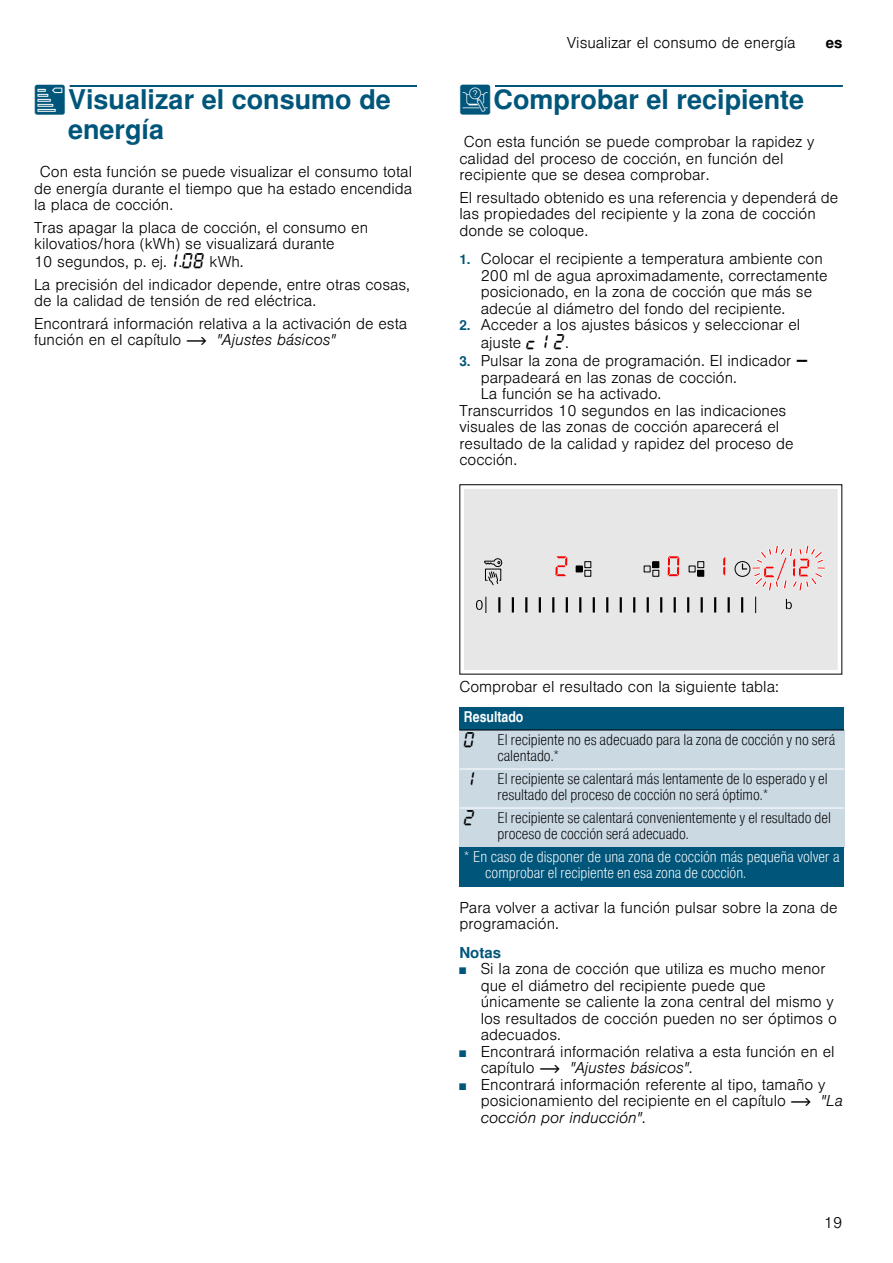
<style>
.page{position:relative;width:893px;height:1263px;background:#fff}
.page>*{position:absolute;margin:0;border:0;box-sizing:border-box;transform-origin:0 0}
.t1{font:700 27px/30px "Nimbus San L";color:#00567a}
.t2{font:16.5px "BSH Symb All";color:#000}
.t3{font:300 15px/16.5px "Nimbus San L";color:#000}
.t4{font:15px/16.5px "Nimbus San L Lig Con";color:#000}
.t5{font:15px/16.5px "Nimbus San L Lig Con";color:#fff}
.t6{font:15px "Nimbus San L Bol Con";color:#fff}
.t7{font:700 15px "Nimbus San L";color:#00567a}
.t8{font:700 15px "Nimbus San L";color:#000}
.s1{font-family:"BSH Symb PG2";font-weight:400}
.s2{font-family:"BSH Symb All";font-weight:400;font-size:16.5px}
.s3{font-family:"BSH Symb PH1";font-weight:400}
.s4{font-style:italic}
.s5{font-weight:700;font-size:13.5px;color:#00567a}
.s6{font-family:"BSH Symb Gaggenau";font-weight:400;font-size:16.5px}
.s7{font-size:9px;color:#00567a}
</style>
<div class="page">
<div style="left:70px;top:85px;width:347px;height:2px;border:1px solid #00567a"></div>
<div style="left:495px;top:85px;width:347px;height:2px;border:1px solid #00567a"></div>
<div style="left:459px;top:707px;width:385px;height:23px;background:#00567a"></div>
<div style="left:459px;top:730px;width:34px;height:39px;background:#cbd9e3"></div>
<div style="left:493px;top:730px;width:351px;height:39px;background:#cbd9e3"></div>
<div style="left:459px;top:769px;width:34px;height:39px;background:#cbd9e3"></div>
<div style="left:493px;top:769px;width:351px;height:39px;background:#cbd9e3"></div>
<div style="left:459px;top:808px;width:34px;height:39px;background:#cbd9e3"></div>
<div style="left:493px;top:808px;width:351px;height:39px;background:#cbd9e3"></div>
<div style="left:459px;top:847px;width:385px;height:39px;background:#00567a"></div>
<hr style="left:459px;top:730px;width:385px;height:1px;background:#000">
<hr style="left:459px;top:768px;width:385px;height:1px;background:#fff">
<hr style="left:459px;top:807px;width:385px;height:1px;background:#fff">
<div style="left:464px;top:489px;width:374px;height:181px;background:#e7e7e7"></div>
<div style="left:459px;top:484px;width:383px;height:190px;border:1px solid #000"></div>
<svg style="left:688px;top:561px;width:16px;height:16px"></svg>
<div style="left:734px;top:561px;width:16px;height:16px;border:1px solid #000;border-radius:50%"></div>
<svg style="left:651px;top:561px;width:8px;height:16px"></svg>
<svg style="left:575px;top:561px;width:17px;height:16px"></svg>
<svg style="left:484px;top:557px;width:19px;height:28px"></svg>
<svg style="left:727px;top:597px;width:2px;height:15px"></svg>
<svg style="left:714px;top:597px;width:2px;height:15px"></svg>
<svg style="left:700px;top:597px;width:2px;height:15px"></svg>
<svg style="left:687px;top:597px;width:2px;height:15px"></svg>
<svg style="left:673px;top:597px;width:2px;height:15px"></svg>
<svg style="left:660px;top:597px;width:2px;height:15px"></svg>
<svg style="left:646px;top:597px;width:2px;height:15px"></svg>
<svg style="left:633px;top:597px;width:2px;height:15px"></svg>
<hr style="left:619px;top:597px;width:3px;height:15px;background:#000">
<svg style="left:606px;top:597px;width:2px;height:15px"></svg>
<hr style="left:592px;top:597px;width:3px;height:15px;background:#000">
<svg style="left:579px;top:597px;width:2px;height:15px"></svg>
<hr style="left:565px;top:597px;width:3px;height:15px;background:#000">
<svg style="left:552px;top:597px;width:2px;height:15px"></svg>
<hr style="left:538px;top:597px;width:3px;height:15px;background:#000">
<svg style="left:525px;top:597px;width:2px;height:15px"></svg>
<svg style="left:512px;top:597px;width:2px;height:15px"></svg>
<svg style="left:498px;top:597px;width:2px;height:15px"></svg>
<svg style="left:476px;top:597px;width:10px;height:16px"></svg>
<svg style="left:741px;top:543px;width:85px;height:70px;background:#e4d7d7"></svg>
<svg style="left:714px;top:556px;width:11px;height:20px"></svg>
<svg style="left:555px;top:556px;width:12px;height:20px"></svg>
<svg style="left:667px;top:556px;width:12px;height:20px"></svg>
<h1 class="t1" style="left:68px;top:84px;width:324px;text-indent:-34px"><span class="s1">[</span>Visualizar el consumo de energía</h1>
<p class="t3" style="left:34px;top:162px;width:380px;text-align:justify;text-indent:6px">Con esta función se puede visualizar el consumo total de energía durante el tiempo que ha estado encendida la placa de cocción.</p>
<p class="t3" style="left:34px;top:218px;width:335px;line-height:17px">Tras apagar la placa de cocción, el consumo en kilovatios/hora (kWh) se visualizará durante<br>10 segundos, p. ej.<span class="s2">‚</span>.<span class="s2">‹‰</span> kWh.</p>
<p class="t3" style="left:34px;top:275px;width:377px">La precisión del indicador depende, entre otras cosas, de la calidad de tensión de red eléctrica.</p>
<p class="t3" style="left:34px;top:314px;width:375px">Encontrará información relativa a la activación de esta función en el capítulo <span class="s3">~</span> <span class="s4">"Ajustes básicos"</span></p>
<p class="t3" style="left:566px;top:33px;width:230px">Visualizar el consumo de energía</p>
<p class="t8" style="left:825px;top:34px;width:18px">es</p>
<h1 class="t1" style="left:459px;top:84px;width:346px"><span class="s1">t</span>Comprobar el recipiente</h1>
<p class="t3" style="left:459px;top:132px;width:356px">Con esta función se puede comprobar la rapidez y calidad del proceso de cocción, en función del recipiente que se desea comprobar.</p>
<p class="t3" style="left:459px;top:188px;width:380px">El resultado obtenido es una referencia y dependerá de las propiedades del recipiente y la zona de cocción donde se coloque.</p>
<p class="t3" style="left:480px;top:249px;width:348px;text-indent:-21px"><span class="s5">1.</span> Colocar el recipiente a temperatura ambiente con 200 ml de agua aproximadamente, correctamente posicionado, en la zona de cocción que más se adecúe al diámetro del fondo del recipiente.</p>
<p class="t3" style="left:480px;top:315px;width:321px;line-height:17.5px;text-indent:-21px"><span class="s5">2.</span> Acceder a los ajustes básicos y seleccionar el ajuste <span class="s2">™‚ ƒ</span>.</p>
<p class="t3" style="left:459px;top:351px;width:350px"><span class="s5">3.</span> Pulsar la zona de programación. El indicador <span class="s6">A</span></p>
<p class="t3" style="left:480px;top:368px;width:258px">parpadeará en las zonas de cocción.</p>
<p class="t3" style="left:480px;top:384px;width:182px">La función se ha activado.</p>
<p class="t3" style="left:459px;top:401px;width:328px">Transcurridos 10 segundos en las indicaciones</p>
<p class="t3" style="left:459px;top:417px;width:321px">visuales de las zonas de cocción aparecerá el</p>
<p class="t3" style="left:459px;top:434px;width:336px">resultado de la calidad y rapidez del proceso de</p>
<p class="t3" style="left:459px;top:450px;width:59px">cocción.</p>
<p class="t3" style="left:459px;top:677px;width:321px">Comprobar el resultado con la siguiente tabla:</p>
<p class="t6" style="left:464px;top:707px;width:61px">Resultado</p>
<p class="t2" style="left:464px;top:730px;width:13px">‹</p>
<p class="t4" style="left:497px;top:730px;width:339px">El recipiente no es adecuado para la zona de cocción y no será calentado.*</p>
<p class="t2" style="left:464px;top:769px;width:13px">‚</p>
<p class="t4" style="left:497px;top:769px;width:332px">El recipiente se calentará más lentamente de lo esperado y el resultado del proceso de cocción no será óptimo.*</p>
<p class="t2" style="left:464px;top:808px;width:13px">ƒ</p>
<p class="t4" style="left:497px;top:808px;width:335px">El recipiente se calentará convenientemente y el resultado del proceso de cocción será adecuado.</p>
<p class="t5" style="left:485px;top:847px;width:356px;text-indent:-21px">* En caso de disponer de una zona de cocción más pequeña volver a comprobar el recipiente en esa zona de cocción.</p>
<p class="t3" style="left:459px;top:897px;width:379px">Para volver a activar la función pulsar sobre la zona de programación.</p>
<p class="t7" style="left:459px;top:943px;width:43px">Notas</p>
<p class="t3" style="left:480px;top:959px;width:357px;text-indent:-21px"><span class="s7">■</span> Si la zona de cocción que utiliza es mucho menor que el diámetro del recipiente puede que únicamente se caliente la zona central del mismo y los resultados de cocción pueden no ser óptimos o adecuados.</p>
<p class="t3" style="left:480px;top:1041px;width:355px;text-indent:-21px"><span class="s7">■</span> Encontrará información relativa a esta función en el capítulo <span class="s3">~</span> <span class="s4">"Ajustes básicos"</span>.</p>
<p class="t3" style="left:480px;top:1074px;width:363px;text-indent:-21px"><span class="s7">■</span> Encontrará información referente al tipo, tamaño y posicionamiento del recipiente en el capítulo <span class="s3">~</span> <span class="s4">"La cocción por inducción"</span>.</p>
<p class="t3" style="left:824px;top:1213px;width:20px">19</p>
</div>
